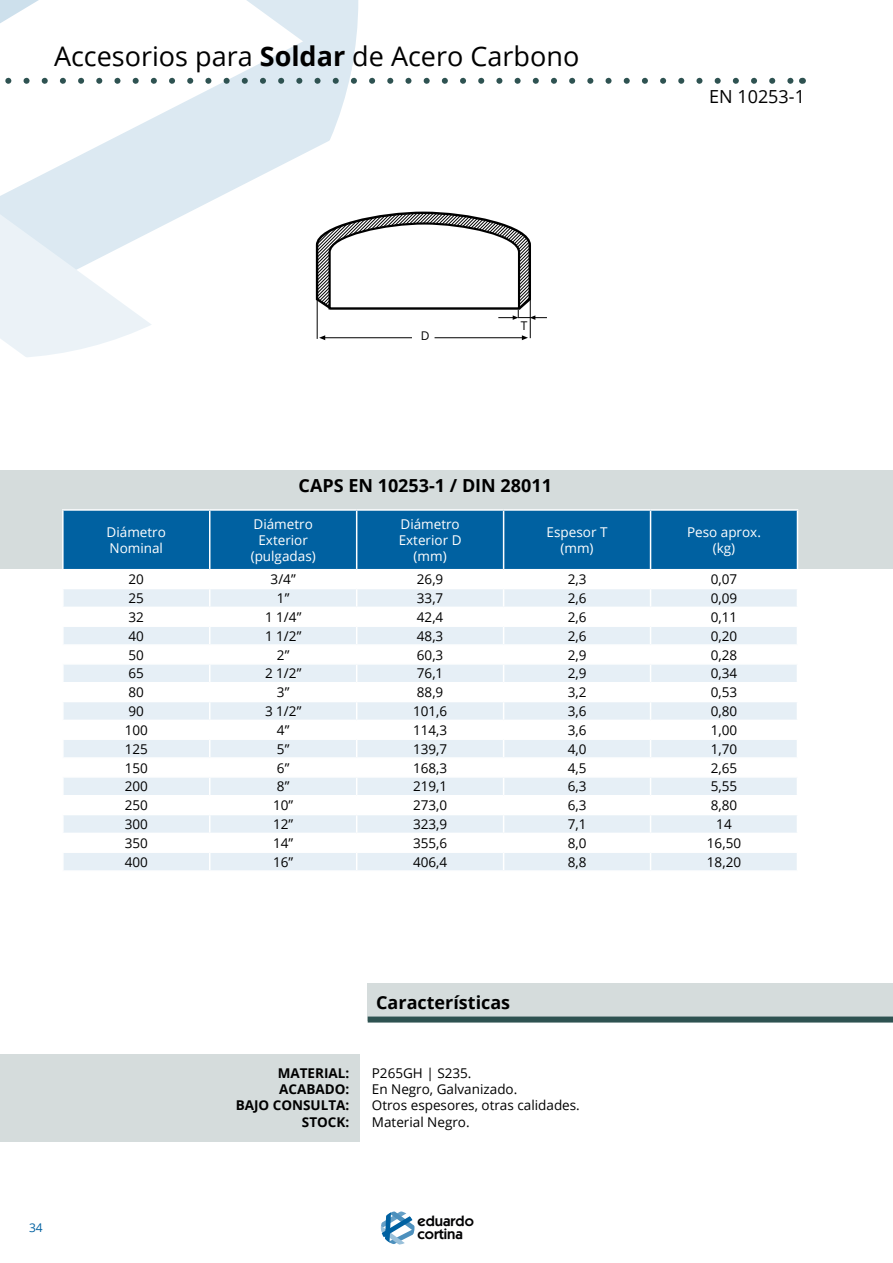
<style>
.page{position:relative;width:893px;height:1263px;background:#fff}
.page>*{position:absolute;margin:0;border:0;box-sizing:border-box;transform-origin:0 0}
.t1{font:27px "Open Sans";color:#000}
.t2{font:700 18px "Open Sans";color:#000}
.t3{font:18px "Open Sans";color:#000}
.t4{font:600 15px/13.4px "ITC Kabel Std";color:#020203}
.t5{font:13.5px "Open Sans";color:#000}
.t6{font:13.5px/16.2px "Open Sans";color:#fff;text-align:center}
.t7{font:700 13.5px "Open Sans";color:#000}
.t8{font:12px "Open Sans";color:#0061a1}
.t9{font:12px "Open Sans";color:#000}
.s1{font-weight:700}
</style>
<div class="page">
<svg style="left:316px;top:84px;width:32px;height:255px"></svg>
<svg style="left:0;top:227px;width:160px;height:130px;fill:#ebf2f7"></svg>
<svg style="left:0;top:84px;width:322px;height:143px;fill:#dce9f2"></svg>
<svg style="left:381px;top:1211px;width:33px;height:33px"></svg>
<svg style="left:0;top:0;width:793px;height:84px"></svg>
<div style="left:0;top:470px;width:893px;height:99px;background:#d5dcdc"></div>
<hr style="left:62px;top:509px;width:148px;height:2px;background:#fff">
<hr style="left:210px;top:509px;width:147px;height:2px;background:#fff">
<hr style="left:357px;top:509px;width:147px;height:2px;background:#fff">
<hr style="left:504px;top:509px;width:146px;height:2px;background:#fff">
<hr style="left:650px;top:509px;width:148px;height:2px;background:#fff">
<svg style="left:62px;top:510px;width:736px;height:360px"></svg>
<hr style="left:530px;top:296px;width:1px;height:42px;background:#000">
<svg style="left:315px;top:210px;width:232px;height:110px"></svg>
<svg style="left:435px;top:335px;width:93px;height:5px"></svg>
<svg style="left:319px;top:335px;width:93px;height:5px"></svg>
<hr style="left:317px;top:297px;width:1px;height:42px;background:#000">
<div style="left:0;top:1054px;width:359px;height:87px;background:#d5dcdc"></div>
<div style="left:368px;top:983px;width:525px;height:37px;background:#d5dcdc"></div>
<div style="left:368px;top:1016px;width:525px;height:6px;background:#2e5251"></div>
<h1 class="t1" style="left:54px;top:37px;width:527px">Accesorios para <span class="s1">Soldar</span> de Acero Carbono</h1>
<p class="t9" style="left:421px;top:328px;width:10px">D</p>
<p class="t9" style="left:521px;top:318px;width:8px">T</p>
<h2 class="t2" style="left:299px;top:473px;width:255px">CAPS EN 10253-1 / DIN 28011</h2>
<h2 class="t3" style="left:709px;top:84px;width:97px">EN 10253-1</h2>
<p class="t6" style="left:107px;top:523px;width:61px;text-align:left">Diámetro<br>Nominal</p>
<p class="t6" style="left:251px;top:515px;width:67px">Diámetro<br>Exterior (pulgadas)</p>
<p class="t6" style="left:399px;top:515px;width:64px">Diámetro<br>Exterior D (mm)</p>
<p class="t6" style="left:547px;top:523px;width:62px">Espesor T (mm)</p>
<p class="t6" style="left:687px;top:523px;width:75px">Peso aprox. (kg)</p>
<p class="t5" style="left:129px;top:570px;width:17px">20</p>
<p class="t5" style="left:271px;top:570px;width:27px">3/4”</p>
<p class="t5" style="left:417px;top:570px;width:28px">26,9</p>
<p class="t5" style="left:568px;top:570px;width:20px">2,3</p>
<p class="t5" style="left:711px;top:570px;width:28px">0,07</p>
<p class="t5" style="left:129px;top:589px;width:17px">25</p>
<p class="t5" style="left:277px;top:589px;width:14px">1”</p>
<p class="t5" style="left:417px;top:589px;width:28px">33,7</p>
<p class="t5" style="left:568px;top:589px;width:20px">2,6</p>
<p class="t5" style="left:711px;top:589px;width:28px">0,09</p>
<p class="t5" style="left:129px;top:608px;width:17px">32</p>
<p class="t5" style="left:265px;top:608px;width:38px">1 1/4”</p>
<p class="t5" style="left:417px;top:608px;width:28px">42,4</p>
<p class="t5" style="left:568px;top:608px;width:20px">2,6</p>
<p class="t5" style="left:711px;top:608px;width:28px">0,11</p>
<p class="t5" style="left:129px;top:627px;width:17px">40</p>
<p class="t5" style="left:265px;top:627px;width:38px">1 1/2”</p>
<p class="t5" style="left:417px;top:627px;width:28px">48,3</p>
<p class="t5" style="left:568px;top:627px;width:20px">2,6</p>
<p class="t5" style="left:711px;top:627px;width:28px">0,20</p>
<p class="t5" style="left:129px;top:645px;width:17px">50</p>
<p class="t5" style="left:277px;top:645px;width:14px">2”</p>
<p class="t5" style="left:417px;top:645px;width:28px">60,3</p>
<p class="t5" style="left:568px;top:645px;width:20px">2,9</p>
<p class="t5" style="left:711px;top:645px;width:28px">0,28</p>
<p class="t5" style="left:129px;top:664px;width:17px">65</p>
<p class="t5" style="left:265px;top:664px;width:38px">2 1/2”</p>
<p class="t5" style="left:417px;top:664px;width:28px">76,1</p>
<p class="t5" style="left:568px;top:664px;width:20px">2,9</p>
<p class="t5" style="left:711px;top:664px;width:28px">0,34</p>
<p class="t5" style="left:129px;top:683px;width:17px">80</p>
<p class="t5" style="left:277px;top:683px;width:14px">3”</p>
<p class="t5" style="left:417px;top:683px;width:28px">88,9</p>
<p class="t5" style="left:568px;top:683px;width:20px">3,2</p>
<p class="t5" style="left:711px;top:683px;width:28px">0,53</p>
<p class="t5" style="left:129px;top:702px;width:17px">90</p>
<p class="t5" style="left:265px;top:702px;width:38px">3 1/2”</p>
<p class="t5" style="left:413px;top:702px;width:36px">101,6</p>
<p class="t5" style="left:568px;top:702px;width:20px">3,6</p>
<p class="t5" style="left:711px;top:702px;width:28px">0,80</p>
<p class="t5" style="left:125px;top:721px;width:25px">100</p>
<p class="t5" style="left:277px;top:721px;width:14px">4”</p>
<p class="t5" style="left:413px;top:721px;width:36px">114,3</p>
<p class="t5" style="left:568px;top:721px;width:20px">3,6</p>
<p class="t5" style="left:711px;top:721px;width:28px">1,00</p>
<p class="t5" style="left:125px;top:740px;width:25px">125</p>
<p class="t5" style="left:277px;top:740px;width:14px">5”</p>
<p class="t5" style="left:413px;top:740px;width:36px">139,7</p>
<p class="t5" style="left:568px;top:740px;width:20px">4,0</p>
<p class="t5" style="left:711px;top:740px;width:28px">1,70</p>
<p class="t5" style="left:125px;top:758px;width:25px">150</p>
<p class="t5" style="left:277px;top:758px;width:14px">6”</p>
<p class="t5" style="left:413px;top:758px;width:36px">168,3</p>
<p class="t5" style="left:568px;top:758px;width:20px">4,5</p>
<p class="t5" style="left:711px;top:758px;width:28px">2,65</p>
<p class="t5" style="left:125px;top:777px;width:25px">200</p>
<p class="t5" style="left:277px;top:777px;width:14px">8”</p>
<p class="t5" style="left:413px;top:777px;width:36px">219,1</p>
<p class="t5" style="left:568px;top:777px;width:20px">6,3</p>
<p class="t5" style="left:711px;top:777px;width:28px">5,55</p>
<p class="t5" style="left:125px;top:796px;width:25px">250</p>
<p class="t5" style="left:273px;top:796px;width:22px">10”</p>
<p class="t5" style="left:413px;top:796px;width:36px">273,0</p>
<p class="t5" style="left:568px;top:796px;width:20px">6,3</p>
<p class="t5" style="left:711px;top:796px;width:28px">8,80</p>
<p class="t5" style="left:125px;top:815px;width:25px">300</p>
<p class="t5" style="left:273px;top:815px;width:22px">12”</p>
<p class="t5" style="left:413px;top:815px;width:36px">323,9</p>
<p class="t5" style="left:568px;top:815px;width:20px">7,1</p>
<p class="t5" style="left:716px;top:815px;width:17px">14</p>
<p class="t5" style="left:125px;top:834px;width:25px">350</p>
<p class="t5" style="left:273px;top:834px;width:22px">14”</p>
<p class="t5" style="left:413px;top:834px;width:36px">355,6</p>
<p class="t5" style="left:568px;top:834px;width:20px">8,0</p>
<p class="t5" style="left:707px;top:834px;width:36px">16,50</p>
<p class="t5" style="left:125px;top:853px;width:25px">400</p>
<p class="t5" style="left:273px;top:853px;width:22px">16”</p>
<p class="t5" style="left:413px;top:853px;width:36px">406,4</p>
<p class="t5" style="left:568px;top:853px;width:20px">8,8</p>
<p class="t5" style="left:707px;top:853px;width:36px">18,20</p>
<h2 class="t2" style="left:376px;top:989px;width:136px">Características</h2>
<p class="t7" style="left:278px;top:1063px;width:73px">MATERIAL:</p>
<p class="t5" style="left:372px;top:1064px;width:101px">P265GH | S235.</p>
<p class="t7" style="left:279px;top:1080px;width:72px">ACABADO:</p>
<p class="t5" style="left:372px;top:1080px;width:147px">En Negro, Galvanizado.</p>
<p class="t7" style="left:236px;top:1096px;width:115px">BAJO CONSULTA:</p>
<p class="t5" style="left:372px;top:1096px;width:209px">Otros espesores, otras calidades.</p>
<p class="t7" style="left:302px;top:1112px;width:49px">STOCK:</p>
<p class="t5" style="left:372px;top:1112px;width:99px">Material Negro.</p>
<p class="t8" style="left:29px;top:1219px;width:15px">34</p>
<p class="t4" style="left:417px;top:1214px;width:58px">eduardo cortina</p>
</div>
